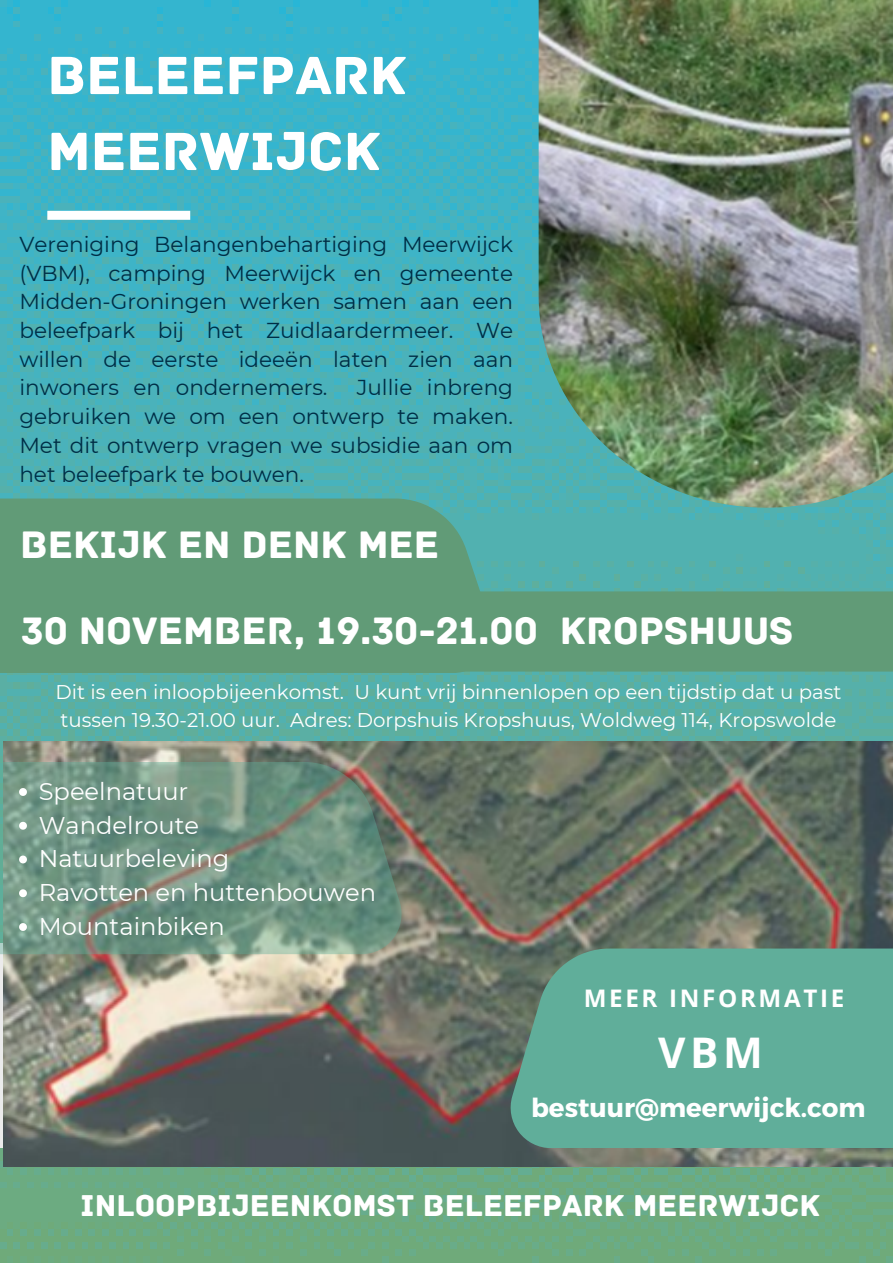
<style>
.page{position:relative;width:893px;height:1263px;background:#fff}
.page>*{position:absolute;margin:0;border:0;box-sizing:border-box;transform-origin:0 0}
.t1{font:56.55px/75.9px "Archive";color:#fff}
.t2{font:700 42.22px "Open Sans";color:#fff}
.t3{font:40.28px "Archive";color:#fff}
.t4{font:31.72px "Archive";color:#fff}
.t5{font:700 26.1px "Montserrat";color:#fff}
.t6{font:700 24.22px "Open Sans";letter-spacing:.11em;color:#fff}
.t7{font:24.15px "Montserrat";color:#fff}
.t8{font:21.52px/28.7px "Montserrat";color:#002e46;text-align:justify}
.t9{font:19.8px/27.6px "Montserrat";color:#fff}
</style>
<div class="page">
<img style="left:0;top:0;width:893px;height:1263px">
<div style="left:0;top:498px;width:494px;height:175px;background:#619b77"></div>
<img style="left:538px;top:0;width:355px;height:508px">
<div style="left:47px;top:211px;width:143px;height:9px;background:#fff"></div>
<img style="left:4px;top:742px;width:889px;height:424px">
<div style="left:509px;top:948px;width:384px;height:200px;background:#60ae9a"></div>
<div style="left:480px;top:591px;width:413px;height:80px;background:#619b77"></div>
<svg style="left:0;top:762px;width:403px;height:192px;background:#719181"></svg>
<svg style="left:19px;top:788px;width:8px;height:8px"></svg>
<svg style="left:19px;top:822px;width:8px;height:8px"></svg>
<svg style="left:19px;top:855px;width:8px;height:8px"></svg>
<svg style="left:19px;top:889px;width:8px;height:8px"></svg>
<svg style="left:19px;top:923px;width:8px;height:8px"></svg>
<p class="t1" style="left:47px;top:38px;width:361px">BELEEFPARK<br>MEERWIJCK</p>
<p class="t8" style="left:19px;top:230px;width:495px">Vereniging Belangenbehartiging Meerwijck (VBM), camping Meerwijck en gemeente Midden-Groningen werken samen aan een beleefpark bij het Zuidlaardermeer. We willen de eerste ideeën laten zien aan inwoners en ondernemers.</p>
<p class="t8" style="left:19px;top:373px;width:495px;text-indent:337px">Jullie inbreng gebruiken we om een ontwerp te maken.<br>Met dit ontwerp vragen we subsidie aan om het beleefpark te bouwen.</p>
<p class="t3" style="left:20px;top:521px;width:420px">BEKIJK EN DENK MEE</p>
<p class="t3" style="left:21px;top:607px;width:774px">30 NOVEMBER, 19.30-21.00 KROPSHUUS</p>
<p class="t9" style="left:55px;top:678px;width:787px">Dit is een inloopbijeenkomst. U kunt vrij binnenlopen op een tijdstip dat u past tussen 19.30-21.00 uur. Adres: Dorpshuis Kropshuus, Woldweg 114, Kropswolde</p>
<p class="t7" style="left:39px;top:776px;width:151px">Speelnatuur</p>
<p class="t7" style="left:39px;top:810px;width:162px">Wandelroute</p>
<p class="t7" style="left:39px;top:844px;width:192px">Natuurbeleving</p>
<p class="t7" style="left:39px;top:878px;width:339px">Ravotten en huttenbouwen</p>
<p class="t7" style="left:39px;top:911px;width:188px">Mountainbiken</p>
<p class="t6" style="left:583px;top:981px;width:262px">MEER INFORMATIE</p>
<p class="t2" style="left:658px;top:1023px;width:106px">VBM</p>
<p class="t5" style="left:531px;top:1091px;width:336px">bestuur@meerwijck.com</p>
<p class="t4" style="left:81px;top:1187px;width:741px">INLOOPBIJEENKOMST BELEEFPARK MEERWIJCK</p>
</div>
